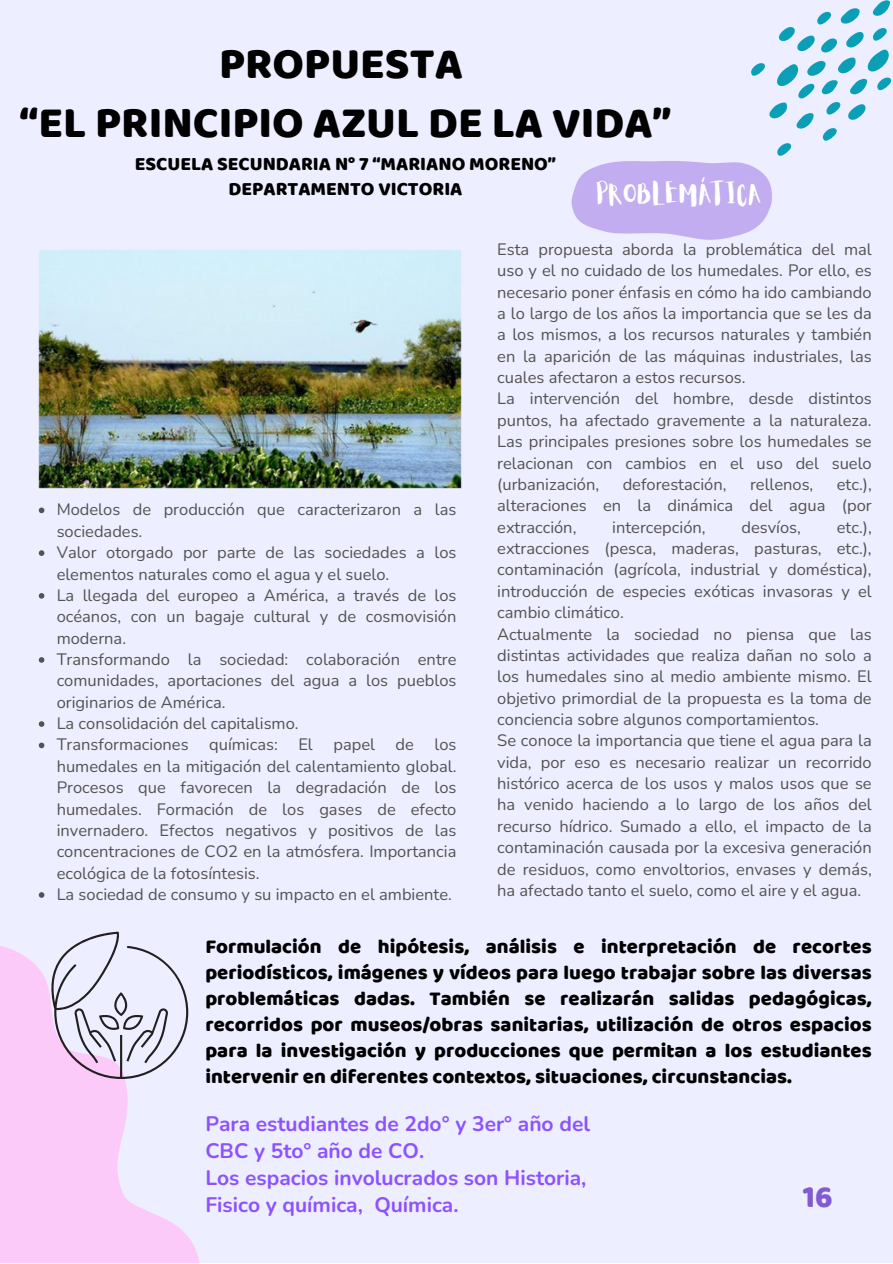
<style>
.page{position:relative;width:893px;height:1264px;background:#fff}
.page>*{position:absolute;margin:0;border:0;box-sizing:border-box;transform-origin:0 0}
.t1{font:45px "Baloo";color:#000}
.t2{font:31.5px "Baloo";color:#805bd1}
.t3{font:24px "Aloja Extended";color:#fff}
.t4{font:700 21px/27px "Nunito";color:#8c52ff}
.t5{font:20.4px/25.8px "Baloo";color:#000;text-align:justify}
.t6{font:19.5px "Baloo";color:#000}
.t7{font:16.5px/21.3px "Nunito";color:#545252;text-align:justify}
</style>
<div class="page">
<div style="left:0;top:0;width:892px;height:1262px;background:#edeeff"></div>
<svg style="left:0;top:946px;width:200px;height:316px;fill:#fbcaf9"></svg>
<svg style="left:49px;top:931px;width:139px;height:147px"></svg>
<svg style="left:571px;top:0;width:320px;height:240px"></svg>
<svg style="left:39px;top:507px;width:5px;height:6px"></svg>
<svg style="left:39px;top:550px;width:5px;height:6px"></svg>
<svg style="left:39px;top:593px;width:5px;height:5px"></svg>
<svg style="left:39px;top:657px;width:5px;height:5px"></svg>
<svg style="left:39px;top:721px;width:5px;height:6px"></svg>
<svg style="left:39px;top:742px;width:5px;height:6px"></svg>
<svg style="left:39px;top:892px;width:5px;height:5px"></svg>
<img style="left:39px;top:250px;width:423px;height:238px">
<p class="t1" style="left:219px;top:36px;width:245px">PROPUESTA</p>
<p class="t1" style="left:20px;top:95px;width:653px">“EL PRINCIPIO AZUL DE LA VIDA”</p>
<p class="t6" style="left:135px;top:152px;width:422px">ESCUELA SECUNDARIA N° 7 “MARIANO MORENO”</p>
<p class="t6" style="left:228px;top:177px;width:235px">DEPARTAMENTO VICTORIA</p>
<p class="t3" style="left:596px;top:183px;width:167px">PROBLEMÁTICA</p>
<p class="t7" style="left:497px;top:239px;width:376px">Esta propuesta aborda la problemática del mal uso y el no cuidado de los humedales. Por ello, es necesario poner énfasis en cómo ha ido cambiando a lo largo de los años la importancia que se les da a los mismos, a los recursos naturales y también en la aparición de las máquinas industriales, las cuales afectaron a estos recursos.</p>
<p class="t7" style="left:497px;top:388px;width:376px">La intervención del hombre, desde distintos puntos, ha afectado gravemente a la naturaleza.<br>Las principales presiones sobre los humedales se relacionan con cambios en el uso del suelo (urbanización,</p>
<p class="t7" style="left:622px;top:474px;width:105px">deforestación,</p>
<p class="t7" style="left:750px;top:474px;width:65px">rellenos,</p>
<p class="t7" style="left:497px;top:474px;width:376px;text-indent:339px">etc.), alteraciones en la dinámica del agua (por extracción,</p>
<p class="t7" style="left:57px;top:499px;width:401px">Modelos de producción que caracterizaron a las sociedades.</p>
<p class="t7" style="left:57px;top:542px;width:401px">Valor otorgado por parte de las sociedades a los elementos naturales como el agua y el suelo.</p>
<p class="t7" style="left:57px;top:585px;width:401px">La llegada del europeo a América, a través de los océanos, con un bagaje cultural y de cosmovisión moderna.</p>
<p class="t7" style="left:57px;top:649px;width:401px">Transformando la sociedad: colaboración entre comunidades, aportaciones del agua a los pueblos originarios de América.</p>
<p class="t7" style="left:57px;top:713px;width:243px">La consolidación del capitalismo.</p>
<p class="t7" style="left:57px;top:734px;width:401px">Transformaciones químicas: El papel de los humedales en la mitigación del calentamiento global.<br>Procesos que favorecen la degradación de los humedales. Formación de los gases de efecto invernadero. Efectos negativos y positivos de las concentraciones de CO2 en la atmósfera. Importancia ecológica de la fotosíntesis.</p>
<p class="t7" style="left:57px;top:884px;width:396px">La sociedad de consumo y su impacto en el ambiente.</p>
<p class="t5" style="left:205px;top:933px;width:667px">Formulación de hipótesis, análisis e interpretación de recortes periodísticos, imágenes y vídeos para luego trabajar sobre las diversas problemáticas dadas. También se realizarán salidas pedagógicas, recorridos por museos/obras sanitarias, utilización de otros espacios para la investigación y producciones que permitan a los estudiantes intervenir en diferentes contextos, situaciones, circunstancias.</p>
<p class="t7" style="left:612px;top:516px;width:95px">intercepción,</p>
<p class="t7" style="left:741px;top:516px;width:61px">desvíos,</p>
<p class="t7" style="left:497px;top:516px;width:376px;text-indent:339px">etc.), extracciones (pesca, maderas, pasturas, etc.), contaminación (agrícola, industrial y doméstica), introducción de especies exóticas invasoras y el cambio climático.</p>
<p class="t7" style="left:497px;top:623px;width:376px">Actualmente la sociedad no piensa que las distintas actividades que realiza dañan no solo a los humedales sino al medio ambiente mismo. El objetivo primordial de la propuesta es la toma de conciencia sobre algunos comportamientos.</p>
<p class="t7" style="left:497px;top:730px;width:376px">Se conoce la importancia que tiene el agua para la vida, por eso es necesario realizar un recorrido histórico acerca de los usos y malos usos que se ha venido haciendo a lo largo de los años del recurso hídrico. Sumado a ello, el impacto de la contaminación causada por la excesiva generación de residuos, como envoltorios, envases y demás, ha afectado tanto el suelo, como el aire y el agua.</p>
<p class="t4" style="left:205px;top:1110px;width:386px">Para estudiantes de 2do° y 3er° año del<br>CBC y 5to° año de CO.</p>
<p class="t4" style="left:205px;top:1164px;width:382px">Los espacios involucrados son Historia,<br>Fisico y química, Química.</p>
<p class="t2" style="left:802px;top:1177px;width:31px">16</p>
</div>
